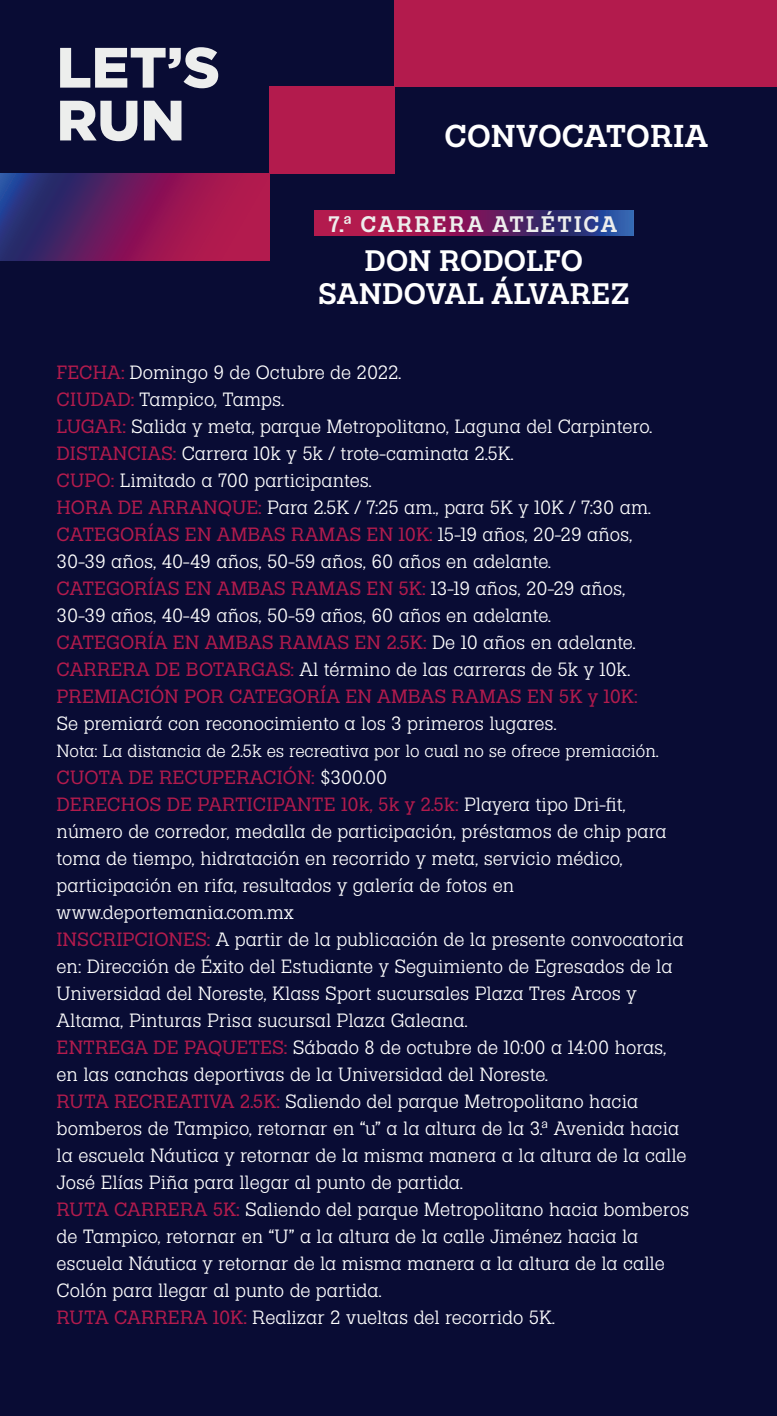
<style>
.page{position:relative;width:777px;height:1416px;background:#fff}
.page>*{position:absolute;margin:0;border:0;box-sizing:border-box;transform-origin:0 0}
.t1{font:900 56.7px/52.8px "Gotham";color:#edeeed}
.t2{font:700 30.9px "Une";color:#fff}
.t3{font:700 28.88px/33.2px "Une";color:#fff;text-align:center}
.t4{font:700 21.9px "Une";letter-spacing:.075em;color:#edeeed}
.t5{font:300 18.75px/27px "Une";color:#fff}
.t6{font:300 17.25px "Une";color:#fff}
.s1{font-weight:400;color:#b31b4d}
</style>
<div class="page">
<div style="left:0;top:0;width:776px;height:1415px;background:#090c34"></div>
<div style="left:394px;top:0;width:382px;height:86px;background:#b31b4d"></div>
<svg style="left:0;top:174px;width:270px;height:87px;background:#731e5d"></svg>
<div style="left:270px;top:86px;width:124px;height:88px;background:#b31b4d"></div>
<svg style="left:314px;top:210px;width:319px;height:25px;background:#722363"></svg>
<h1 class="t1" style="left:57px;top:40px;width:165px">LET’S<br>RUN</h1>
<h2 class="t2" style="left:444px;top:116px;width:265px">CONVOCATORIA</h2>
<p class="t4" style="left:328px;top:210px;width:290px">7.ª CARRERA ATLÉTICA</p>
<h3 class="t3" style="left:318px;top:243px;width:313px">DON RODOLFO<br>SANDOVAL ÁLVAREZ</h3>
<p class="t5" style="left:57px;top:358px;width:597px"><span class="s1">FECHA:</span> Domingo 9 de Octubre de 2022.<br><span class="s1">CIUDAD:</span> Tampico, Tamps.<br><span class="s1">LUGAR:</span> Salida y meta, parque Metropolitano, Laguna del Carpintero.<br><span class="s1">DISTANCIAS:</span> Carrera 10k y 5k / trote-caminata 2.5K.<br><span class="s1">CUPO:</span> Limitado a 700 participantes.<br><span class="s1">HORA DE ARRANQUE:</span> Para 2.5K / 7:25 am., para 5K y 10K / 7:30 am.<br><span class="s1">CATEGORÍAS EN AMBAS RAMAS EN 10K:</span> 15-19 años, 20-29 años, 30-39 años, 40-49 años, 50-59 años, 60 años en adelante.<br><span class="s1">CATEGORÍAS EN AMBAS RAMAS EN 5K:</span> 13-19 años, 20-29 años, 30-39 años, 40-49 años, 50-59 años, 60 años en adelante.<br><span class="s1">CATEGORÍA EN AMBAS RAMAS EN 2.5K:</span> De 10 años en adelante.<br><span class="s1">CARRERA DE BOTARGAS:</span> Al término de las carreras de 5k y 10k.<br><span class="s1">PREMIACIÓN POR CATEGORÍA EN AMBAS RAMAS EN 5K y 10K:</span></p>
<p class="t5" style="left:57px;top:709px;width:501px">Se premiará con reconocimiento a los 3 primeros lugares.</p>
<p class="t6" style="left:57px;top:740px;width:603px">Nota: La distancia de 2.5k es recreativa por lo cual no se ofrece premiación.</p>
<p class="t5" style="left:57px;top:763px;width:634px"><span class="s1">CUOTA DE RECUPERACIÓN:</span> $300.00<br><span class="s1">DERECHOS DE PARTICIPANTE 10k, 5k y 2.5k:</span> Playera tipo Dri-fit, número de corredor, medalla de participación, préstamos de chip para toma de tiempo, hidratación en recorrido y meta, servicio médico, participación en rifa, resultados y galería de fotos en www.deportemania.com.mx<br><span class="s1">INSCRIPCIONES:</span> A partir de la publicación de la presente convocatoria en: Dirección de Éxito del Estudiante y Seguimiento de Egresados de la Universidad del Noreste, Klass Sport sucursales Plaza Tres Arcos y Altama, Pinturas Prisa sucursal Plaza Galeana.<br><span class="s1">ENTREGA DE PAQUETES:</span> Sábado 8 de octubre de 10:00 a 14:00 horas, en las canchas deportivas de la Universidad del Noreste.<br><span class="s1">RUTA RECREATIVA 2.5K:</span> Saliendo del parque Metropolitano hacia bomberos de Tampico, retornar en “u” a la altura de la 3.ª Avenida hacia la escuela Náutica y retornar de la misma manera a la altura de la calle José Elías Piña para llegar al punto de partida.<br><span class="s1">RUTA CARRERA 5K:</span> Saliendo del parque Metropolitano hacia bomberos de Tampico, retornar en “U” a la altura de la calle Jiménez hacia la escuela Náutica y retornar de la misma manera a la altura de la calle Colón para llegar al punto de partida.<br><span class="s1">RUTA CARRERA 10K:</span> Realizar 2 vueltas del recorrido 5K.</p>
</div>
